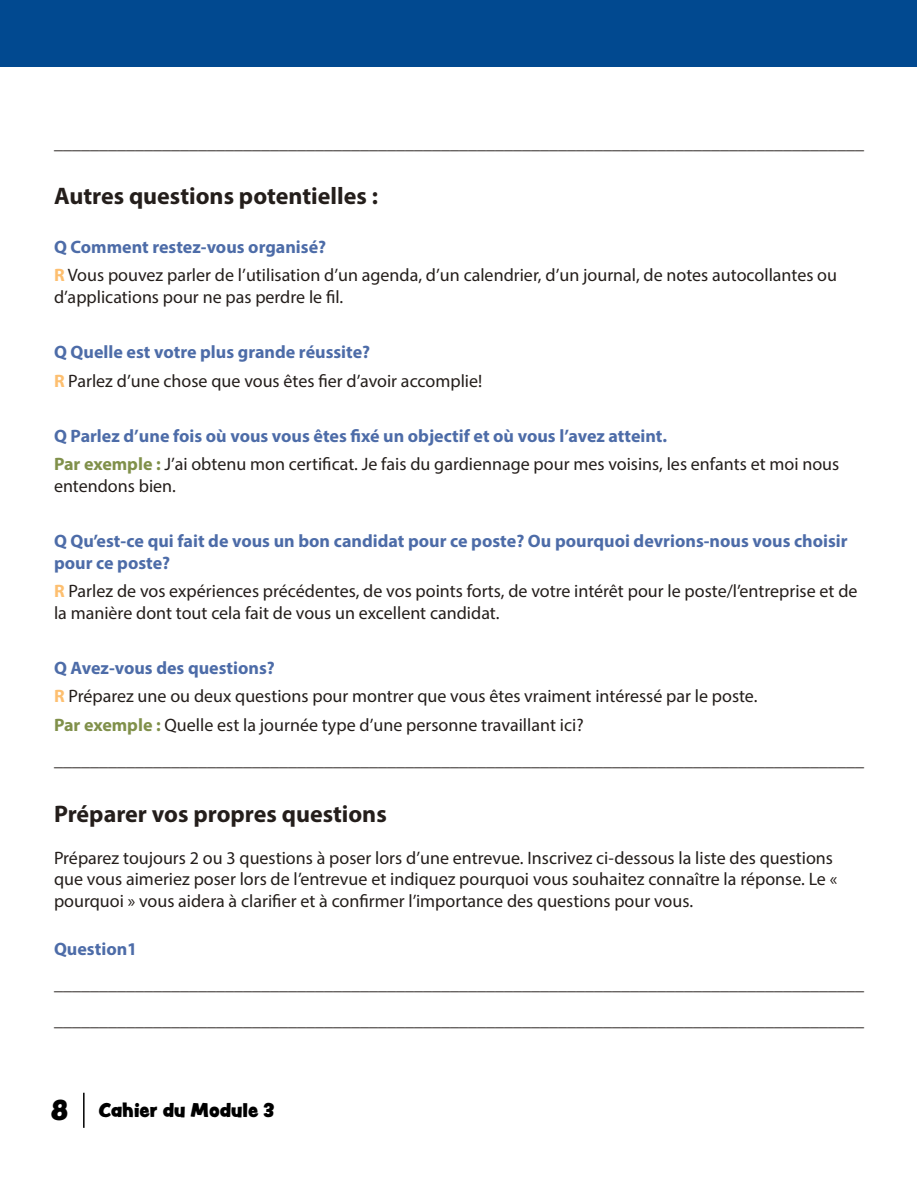
<style>
.page{position:relative;width:918px;height:1188px;background:#fff}
.page>*{position:absolute;margin:0;border:0;box-sizing:border-box;transform-origin:0 0}
.Subheader{font:700 24px "Myriad Pro";color:#241e1b}
.t1{font:21px "Peachy Keen JF";color:#000}
.Body{font:18px/21.6px "Myriad Pro";color:#241e1b}
.Body-2{font:700 18px/21.6px "Myriad Pro";color:#4d6ca8}
.s1{font-weight:700;color:#fdbf70}
.s2{font-weight:700;color:#80904a}
.s3{font-size:30px}
</style>
<div class="page">
<hr style="left:83px;top:1093px;width:2px;height:35px;background:#000">
<div style="left:0;top:0;width:917px;height:67px;background:#014990"></div>
<p class="Body" style="left:54px;top:131px;width:811px">__________________________________________________________________________________________</p>
<p class="Subheader" style="left:54px;top:181px;width:325px">Autres questions potentielles :</p>
<p class="Body-2" style="left:54px;top:235px;width:274px">Q Comment restez-vous organisé?</p>
<p class="Body" style="left:54px;top:264px;width:785px"><span class="s1">R</span> Vous pouvez parler de l’utilisation d’un agenda, d’un calendrier, d’un journal, de notes autocollantes ou d’applications pour ne pas perdre le fil.</p>
<p class="Body-2" style="left:54px;top:341px;width:318px">Q Quelle est votre plus grande réussite?</p>
<p class="Body" style="left:54px;top:369px;width:430px"><span class="s1">R</span> Parlez d’une chose que vous êtes fier d’avoir accomplie!</p>
<p class="Body-2" style="left:54px;top:424px;width:615px">Q Parlez d’une fois où vous vous êtes fixé un objectif et où vous l’avez atteint.</p>
<p class="Body" style="left:54px;top:453px;width:787px"><span class="s2">Par exemple :</span> J’ai obtenu mon certificat. Je fais du gardiennage pour mes voisins, les enfants et moi nous entendons bien.</p>
<p class="Body-2" style="left:54px;top:530px;width:795px">Q Qu’est-ce qui fait de vous un bon candidat pour ce poste? Ou pourquoi devrions-nous vous choisir pour ce poste?</p>
<p class="Body" style="left:54px;top:580px;width:805px"><span class="s1">R</span> Parlez de vos expériences précédentes, de vos points forts, de votre intérêt pour le poste/l’entreprise et de la manière dont tout cela fait de vous un excellent candidat.</p>
<p class="Body-2" style="left:54px;top:657px;width:222px">Q Avez-vous des questions?</p>
<p class="Body" style="left:54px;top:685px;width:705px"><span class="s1">R</span> Préparez une ou deux questions pour montrer que vous êtes vraiment intéressé par le poste.</p>
<p class="Body" style="left:54px;top:714px;width:531px"><span class="s2">Par exemple :</span> Quelle est la journée type d’une personne travaillant ici?</p>
<p class="Body" style="left:54px;top:749px;width:811px">__________________________________________________________________________________________</p>
<p class="Subheader" style="left:54px;top:798px;width:334px">Préparer vos propres questions</p>
<p class="Body" style="left:54px;top:846px;width:785px">Préparez toujours 2 ou 3 questions à poser lors d’une entrevue. Inscrivez ci-dessous la liste des questions que vous aimeriez poser lors de l’entrevue et indiquez pourquoi vous souhaitez connaître la réponse. Le « pourquoi » vous aidera à clarifier et à confirmer l’importance des questions pour vous.</p>
<p class="Body-2" style="left:54px;top:938px;width:85px">Question1</p>
<p class="Body" style="left:54px;top:973px;width:811px">__________________________________________________________________________________________</p>
<p class="Body" style="left:54px;top:1008px;width:811px">__________________________________________________________________________________________</p>
<p class="t1" style="left:51px;top:1097px;width:225px"><span class="s3">8</span> Cahier du Module 3</p>
</div>
